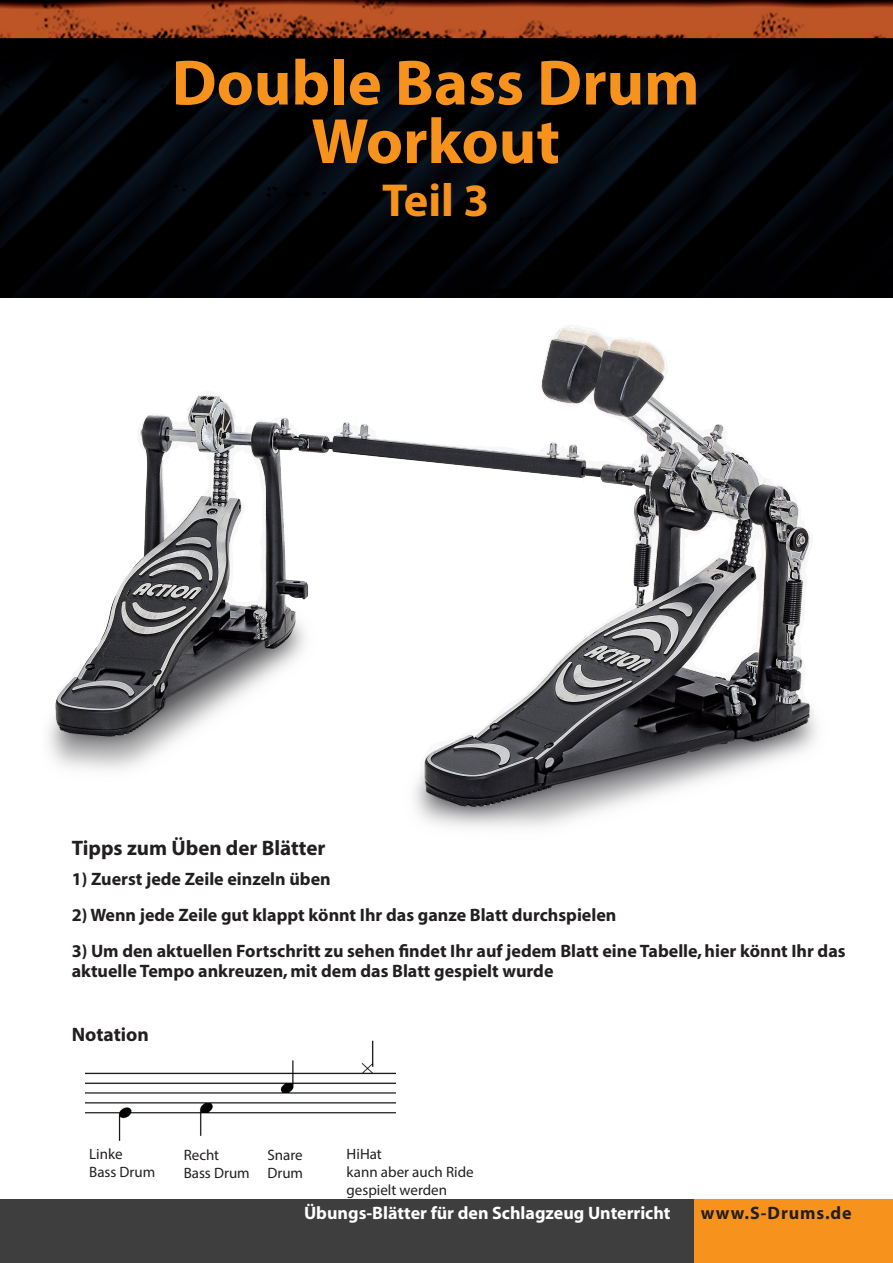
<style>
.page{position:relative;width:893px;height:1263px;background:#fff}
.page>*{position:absolute;margin:0;border:0;box-sizing:border-box;transform-origin:0 0}
.t1{font:700 64.5px/58.5px "Myriad Pro";color:#f7931d;text-align:center}
.t2{font:700 46.5px "Myriad Pro";color:#f7931d}
.t3{font:700 21px "Myriad Pro";color:#231f20}
.t4{font:700 19.5px "Myriad Pro";color:#231f20}
.t5{font:700 18px/20.7px "Myriad";color:#231f20}
.t6{font:700 18px "Myriad";color:#fff}
.t7{font:700 18px "Myriad Pro";letter-spacing:.05em;color:#231f20}
.t8{font:15px/18px "Myriad Pro";color:#231f20}
</style>
<div class="page">
<img style="left:85px;top:1040px;width:310px;height:101px">
<img style="left:0;top:0;width:893px;height:298px">
<img style="left:43px;top:288px;width:810px;height:540px">
<div style="left:693px;top:1199px;width:200px;height:64px;background:#f7931d"></div>
<div style="left:0;top:1199px;width:693px;height:64px;background:#3e3e3f"></div>
<h1 class="t1" style="left:172px;top:51px;width:529px">Double Bass Drum<br>Workout</h1>
<h2 class="t2" style="left:382px;top:170px;width:108px">Teil 3</h2>
<p class="t3" style="left:72px;top:834px;width:255px">Tipps zum Üben der Blätter</p>
<p class="t5" style="left:72px;top:869px;width:260px">1) Zuerst jede Zeile einzeln üben</p>
<p class="t5" style="left:72px;top:905px;width:546px">2) Wenn jede Zeile gut klappt könnt Ihr das ganze Blatt durchspielen</p>
<p class="t5" style="left:72px;top:941px;width:775px">3) Um den aktuellen Fortschritt zu sehen findet Ihr auf jedem Blatt eine Tabelle, hier könnt Ihr das aktuelle Tempo ankreuzen, mit dem das Blatt gespielt wurde</p>
<p class="t4" style="left:72px;top:1021px;width:79px">Notation</p>
<p class="t8" style="left:89px;top:1144px;width:68px">Linke<br>Bass Drum</p>
<p class="t8" style="left:267px;top:1145px;width:37px">Snare<br>Drum</p>
<p class="t8" style="left:347px;top:1144px;width:129px">HiHat<br>kann aber auch Ride gespielt werden</p>
<p class="t8" style="left:184px;top:1145px;width:68px">Recht<br>Bass Drum</p>
<p class="t6" style="left:304px;top:1204px;width:368px">Übungs-Blätter für den Schlagzeug Unterricht</p>
<p class="t7" style="left:701px;top:1201px;width:152px">www.S-Drums.de</p>
</div>
